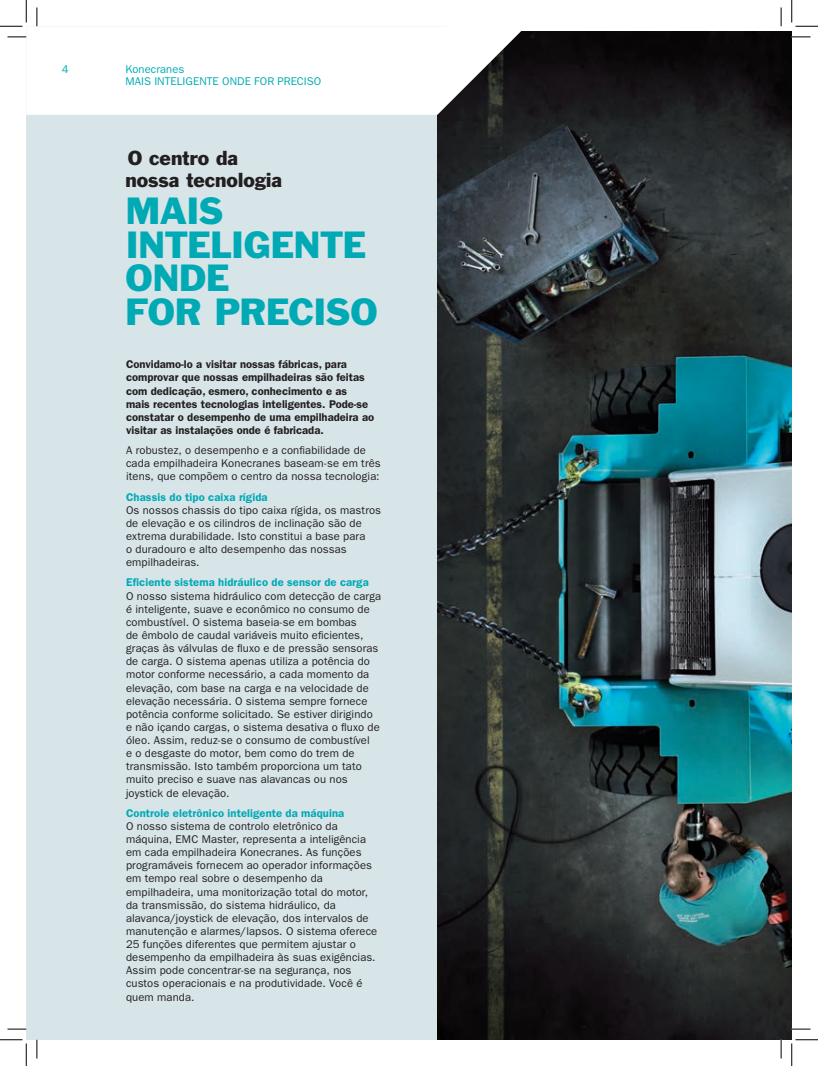
<style>
.page{position:relative;width:818px;height:1066px;background:#fff}
.page>*{position:absolute;margin:0;border:0;box-sizing:border-box;transform-origin:0 0}
.t1{font:35px/33.8px "Franklin Gothic Std";letter-spacing:-.02em;color:#00aab5}
.t2{font:18.75px/21.2px "Franklin Gothic Std";color:#231f20}
.t3{font:11.25px/13.1px "ITC Franklin Gothic Std";letter-spacing:.01em;color:#231f20}
.t4{font:600 11.25px/13.1px "ITC Franklin Gothic Std";color:#231f20}
.t5{font:600 11.25px "ITC Franklin Gothic Std";letter-spacing:.01em;color:#00aab5}
.t6{font:11.25px/12.5px "ITC Franklin Gothic Std";letter-spacing:.005em;color:#00aab5}
</style>
<div class="page">
<div style="left:26px;top:26px;width:420px;height:1014px;background:#d7e4e8"></div>
<img style="left:437px;top:32px;width:355px;height:1008px">
<svg style="left:26px;top:26px;width:500px;height:89px;fill:#fff"></svg>
<svg style="left:8px;top:36px;width:18px;height:2px"></svg>
<svg style="left:792px;top:36px;width:18px;height:2px"></svg>
<svg style="left:8px;top:1028px;width:18px;height:2px"></svg>
<svg style="left:792px;top:1028px;width:18px;height:2px"></svg>
<svg style="left:36px;top:8px;width:2px;height:18px"></svg>
<svg style="left:36px;top:1040px;width:2px;height:18px"></svg>
<svg style="left:780px;top:8px;width:2px;height:18px"></svg>
<svg style="left:780px;top:1040px;width:2px;height:18px"></svg>
<svg style="left:0;top:0;width:27px;height:27px"></svg>
<svg style="left:0;top:1039px;width:27px;height:27px"></svg>
<svg style="left:791px;top:0;width:27px;height:27px"></svg>
<svg style="left:791px;top:1039px;width:27px;height:27px"></svg>
<p class="t6" style="left:62px;top:63px;width:8px">4</p>
<p class="t6" style="left:125px;top:63px;width:197px">Konecranes<br>MAIS INTELIGENTE ONDE FOR PRECISO</p>
<h2 class="t2" style="left:125px;top:148px;width:158px">O centro da nossa tecnologia</h2>
<h1 class="t1" style="left:125px;top:194px;width:254px">MAIS<br>INTELIGENTE<br>ONDE<br>FOR PRECISO</h1>
<p class="t4" style="left:126px;top:358px;width:250px">Convidamo-lo a visitar nossas fábricas, para comprovar que nossas empilhadeiras são feitas com dedicação, esmero, conhecimento e as<br>mais recentes tecnologias inteligentes. Pode-se constatar o desempenho de uma empilhadeira ao visitar as instalações onde é fabricada.</p>
<p class="t3" style="left:126px;top:444px;width:256px">A robustez, o desempenho e a confiabilidade de cada empilhadeira Konecranes baseam-se em três itens, que compõem o centro da nossa tecnologia:</p>
<p class="t5" style="left:126px;top:490px;width:143px">Chassis do tipo caixa rígida</p>
<p class="t3" style="left:126px;top:503px;width:256px">Os nossos chassis do tipo caixa rígida, os mastros de elevação e os cilindros de inclinação são de extrema durabilidade. Isto constitui a base para<br>o duradouro e alto desempenho das nossas empilhadeiras.</p>
<p class="t5" style="left:126px;top:576px;width:244px">Eficiente sistema hidráulico de sensor de carga</p>
<p class="t3" style="left:126px;top:589px;width:257px">O nosso sistema hidráulico com detecção de carga é inteligente, suave e econômico no consumo de combustível. O sistema baseia-se em bombas<br>de êmbolo de caudal variáveis muito eficientes, graças às válvulas de fluxo e de pressão sensoras de carga. O sistema apenas utiliza a potência do motor conforme necessário, a cada momento da elevação, com base na carga e na velocidade de elevação necessária. O sistema sempre fornece potência conforme solicitado. Se estiver dirigindo e não içando cargas, o sistema desativa o fluxo de óleo. Assim, reduz-se o consumo de combustível<br>e o desgaste do motor, bem como do trem de transmissão. Isto também proporciona um tato muito preciso e suave nas alavancas ou nos joystick de elevação.</p>
<p class="t5" style="left:126px;top:806px;width:220px">Controle eletrônico inteligente da máquina</p>
<p class="t3" style="left:126px;top:820px;width:253px">O nosso sistema de controlo eletrônico da máquina, EMC Master, representa a inteligência em cada empilhadeira Konecranes. As funções programáveis fornecem ao operador informações em tempo real sobre o desempenho da empilhadeira, uma monitorização total do motor, da transmissão, do sistema hidráulico, da alavanca/joystick de elevação, dos intervalos de manutenção e alarmes/lapsos. O sistema oferece 25 funções diferentes que permitem ajustar o desempenho da empilhadeira às suas exigências.<br>Assim pode concentrar-se na segurança, nos custos operacionais e na produtividade. Você é quem manda.</p>
</div>
